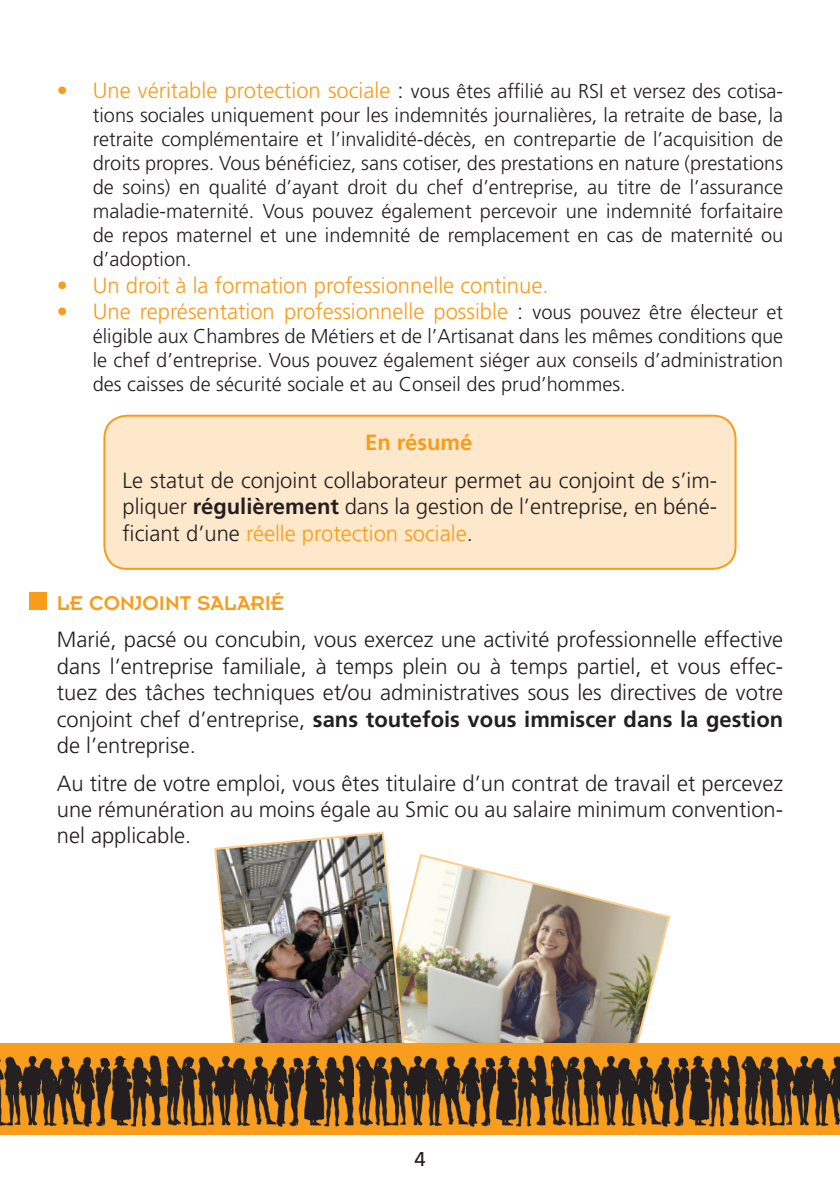
<style>
.page{position:relative;width:840px;height:1191px;background:#fff}
.page>*{position:absolute;margin:0;border:0;box-sizing:border-box;transform-origin:0 0}
.t1{font:300 22px/26.4px "Frutiger LT Std";color:#231f20;text-align:justify}
.t2{font:300 22px "Frutiger LT Std";color:#f89c1c}
.t3{font:22px "Insignia LT Std";color:#f89c1c}
.t4{font:700 22px "Frutiger LT Std";color:#f89c1c}
.t5{font:300 20px/24px "Frutiger LT Std";color:#231f20;text-align:justify}
.t6{font:20px "Frutiger LT Std";color:#231f20}
.s1{font-size:22px;color:#f89c1c}
.s2{font-size:22px}
.s3{color:#231f20}
.s4{font-size:20px;color:#231f20}
.s5{font-weight:700}
.s6{color:#f89c1c}
</style>
<div class="page">
<img style="left:409px;top:854px;width:261px;height:189px">
<div style="left:104px;top:416px;width:631px;height:153px;background:#fee8cb;border-radius:23px"></div>
<div style="left:103px;top:415px;width:633px;height:155px;border:2px solid #f89c1c;border-radius:23px"></div>
<div style="left:30px;top:592px;width:17px;height:17px;background:#f89c1c"></div>
<img style="left:214px;top:831px;width:195px;height:212px">
<img style="left:166px;top:1043px;width:188px;height:91px">
<img style="left:0;top:1043px;width:166px;height:91px">
<img style="left:550px;top:1043px;width:190px;height:91px">
<img style="left:354px;top:1043px;width:196px;height:91px">
<img style="left:740px;top:1043px;width:99px;height:91px">
<p class="t5" style="left:93px;top:79px;width:691px;text-indent:-36px"><span class="s1">• Une véritable protection sociale</span> <span class="s2">:</span> vous êtes affilié au RSI et versez des cotisa&shy;tions sociales uniquement pour les indemnités journalières, la retraite de base, la retraite complémentaire et l’invalidité-décès, en contrepartie de l’acquisition de droits propres. Vous bénéficiez, sans cotiser, des prestations en nature (prestations de soins) en qualité d’ayant droit du chef d’entreprise, au titre de l’assurance maladie-maternité. Vous pouvez également percevoir une indemnité forfaitaire de repos maternel et une indemnité de remplacement en cas de maternité ou d’adoption.</p>
<p class="t2" style="left:57px;top:272px;width:493px">• Un droit à la formation professionnelle continue.</p>
<p class="t2" style="left:57px;top:299px;width:727px">• Une représentation professionnelle possible <span class="s3">:</span> <span class="s4">vous pouvez être électeur et</span></p>
<p class="t5" style="left:93px;top:324px;width:691px">éligible aux Chambres de Métiers et de l’Artisanat dans les mêmes conditions que le chef d’entreprise. Vous pouvez également siéger aux conseils d’administration des caisses de sécurité sociale et au Conseil des prud’hommes.</p>
<p class="t4" style="left:365px;top:429px;width:109px">En résumé</p>
<p class="t1" style="left:122px;top:467px;width:596px">Le statut de conjoint collaborateur permet au conjoint de s’im&shy;pliquer <span class="s5">régulièrement</span> dans la gestion de l’entreprise, en béné&shy;ficiant d’une <span class="s6">réelle protection sociale</span>.</p>
<p class="t3" style="left:57px;top:591px;width:229px">LE CONJOINT SALARIÉ</p>
<p class="t1" style="left:57px;top:627px;width:727px">Marié, pacsé ou concubin, vous exercez une activité professionnelle effective dans l’entreprise familiale, à temps plein ou à temps partiel, et vous effec&shy;tuez des tâches techniques et/ou administratives sous les directives de votre conjoint chef d’entreprise, <span class="s5">sans toutefois vous immiscer dans la gestion </span>de l’entreprise.</p>
<p class="t1" style="left:57px;top:770px;width:727px">Au titre de votre emploi, vous êtes titulaire d’un contrat de travail et percevez une rémunération au moins égale au Smic ou au salaire minimum convention&shy;nel applicable.</p>
<p class="t6" style="left:414px;top:1147px;width:13px">4</p>
</div>
